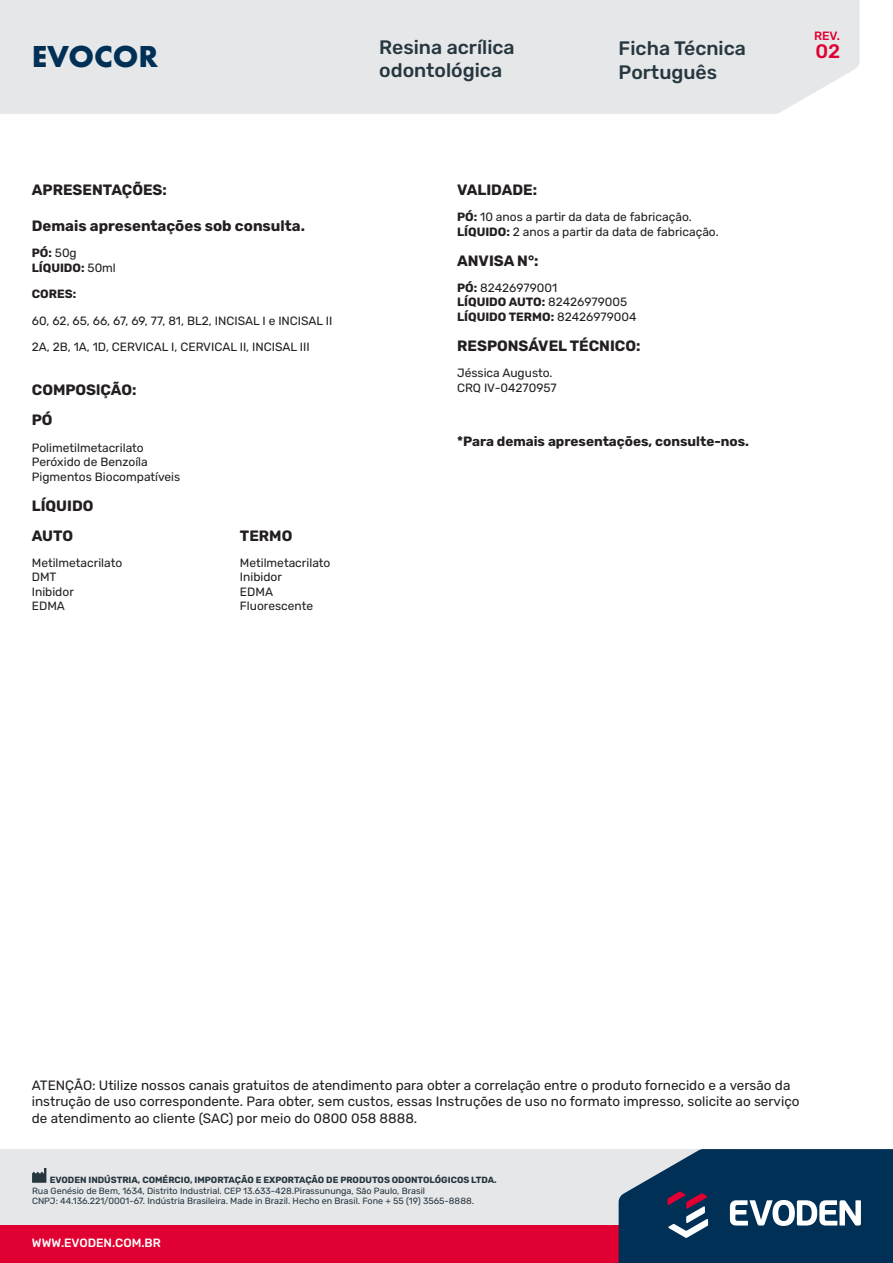
<style>
.page{position:relative;width:893px;height:1263px;background:#fff}
.page>*{position:absolute;margin:0;border:0;box-sizing:border-box;transform-origin:0 0}
.t1{font:700 31.5px "Futura PT";color:#003056}
.t2{font:500 19.5px/23.4px "Rubik";color:#27373f}
.t3{font:500 19.5px "Rubik";color:#e00031}
.t4{font:700 15px/30px "Rubik";color:#231f20}
.t5{font:13.5px/16.2px "Rubik";color:#231f20}
.t6{font:700 13.5px "Rubik";color:#231f20}
.t7{font:12px/14.4px "Rubik";color:#231f20}
.t8{font:700 12px/14.4px "Rubik";color:#231f20}
.t9{font:500 12px "Rubik";color:#fff}
.t10{font:500 12px "Rubik";color:#e00031}
.t11{font:9px/10.8px "Rubik";color:#27373f}
.t12{font:700 9px "Rubik";color:#27373f}
.s1{font-weight:400}
.s2{font-weight:700}
</style>
<div class="page">
<div style="left:0;top:1149px;width:730px;height:114px;background:#e6e7e9"></div>
<div style="left:0;top:1226px;width:730px;height:37px;background:#e00031"></div>
<div style="left:0;top:0;width:860px;height:114px;background:#e6e7e9"></div>
<svg style="left:619px;top:1149px;width:274px;height:114px;background:#224a6b"></svg>
<svg style="left:32px;top:1168px;width:14px;height:15px"></svg>
<h2 class="t2" style="left:379px;top:36px;width:137px">Resina acrílica odontológica</h2>
<h1 class="t1" style="left:32px;top:36px;width:128px">EVOCOR</h1>
<h2 class="t2" style="left:619px;top:38px;width:129px">Ficha Técnica<br>Português</h2>
<p class="t4" style="left:32px;top:175px;width:137px">APRESENTAÇÕES:</p>
<p class="t4" style="left:32px;top:211px;width:275px">Demais apresentações sob consulta.</p>
<p class="t8" style="left:32px;top:246px;width:86px">PÓ: <span class="s1">50g<br></span>LÍQUIDO: <span class="s1">50ml</span></p>
<p class="t8" style="left:32px;top:287px;width:46px">CORES:</p>
<p class="t7" style="left:32px;top:313px;width:302px">60, 62, 65, 66, 67, 69, 77, 81, BL2, INCISAL I e INCISAL II</p>
<p class="t7" style="left:32px;top:340px;width:279px">2A, 2B, 1A, 1D, CERVICAL I, CERVICAL II, INCISAL III</p>
<p class="t4" style="left:32px;top:375px;width:106px">COMPOSlÇÃO:<br>PÓ</p>
<p class="t7" style="left:32px;top:441px;width:150px">Polimetilmetacrilato<br>Peróxido de Benzoíla<br>Pigmentos Biocompatíveis</p>
<p class="t4" style="left:32px;top:491px;width:63px">LÍQUIDO<br>AUTO</p>
<p class="t4" style="left:240px;top:521px;width:54px">TERMO</p>
<p class="t7" style="left:32px;top:556px;width:92px">Metilmetacrilato</p>
<p class="t7" style="left:240px;top:556px;width:92px">Metilmetacrilato</p>
<p class="t7" style="left:32px;top:570px;width:26px">DMT</p>
<p class="t7" style="left:240px;top:570px;width:44px">Inibidor</p>
<p class="t7" style="left:32px;top:585px;width:44px">Inibidor</p>
<p class="t7" style="left:240px;top:585px;width:35px">EDMA</p>
<p class="t7" style="left:32px;top:599px;width:35px">EDMA</p>
<p class="t7" style="left:240px;top:599px;width:75px">Fluorescente</p>
<p class="t4" style="left:457px;top:175px;width:82px">VALIDADE:</p>
<p class="t7" style="left:457px;top:210px;width:263px"><span class="s2">PÓ:</span> 10 anos a partir da data de fabricação.<br><span class="s2">LÍQUIDO:</span> 2 anos a partir da data de fabricação.</p>
<p class="t4" style="left:457px;top:246px;width:83px">ANVISA N°:</p>
<p class="t7" style="left:457px;top:281px;width:181px"><span class="s2">PÓ:</span> 82426979001<br><span class="s2">LÍQUIDO AUTO:</span> 82426979005<br><span class="s2">LÍQUIDO TERMO:</span> 82426979004</p>
<p class="t4" style="left:457px;top:331px;width:185px">RESPONSÁVEL TÉCNICO:</p>
<p class="t7" style="left:457px;top:366px;width:101px">Jéssica Augusto.<br>CRQ IV-04270957</p>
<p class="t6" style="left:457px;top:434px;width:294px">*Para demais apresentações, consulte-nos.</p>
<p class="t10" style="left:814px;top:29px;width:28px">REV.</p>
<h2 class="t3" style="left:815px;top:40px;width:26px">02</h2>
<p class="t5" style="left:32px;top:1078px;width:769px">ATENÇÃO: Utilize nossos canais gratuitos de atendimento para obter a correlação entre o produto fornecido e a versão da instrução de uso correspondente. Para obter, sem custos, essas Instruções de uso no formato impresso, solicite ao serviço de atendimento ao cliente (SAC) por meio do 0800 058 8888.</p>
<p class="t12" style="left:50px;top:1174px;width:448px">EVODEN INDÚSTRIA, COMÉRCIO, IMPORTAÇÃO E EXPORTAÇÃO DE PRODUTOS ODONTOLÓGICOS LTDA.</p>
<p class="t11" style="left:32px;top:1185px;width:443px">Rua Genésio de Bem, 1634, Distrito Industrial. CEP 13.633-428.Pirassununga, São Paulo, Brasil<br>CNPJ: 44.136.221/0001-67. Indústria Brasileira. Made in Brazil. Hecho en Brasil. Fone + 55 (19) 3565-8888.</p>
<p class="t9" style="left:32px;top:1236px;width:130px">WWW.EVODEN.COM.BR</p>
</div>
